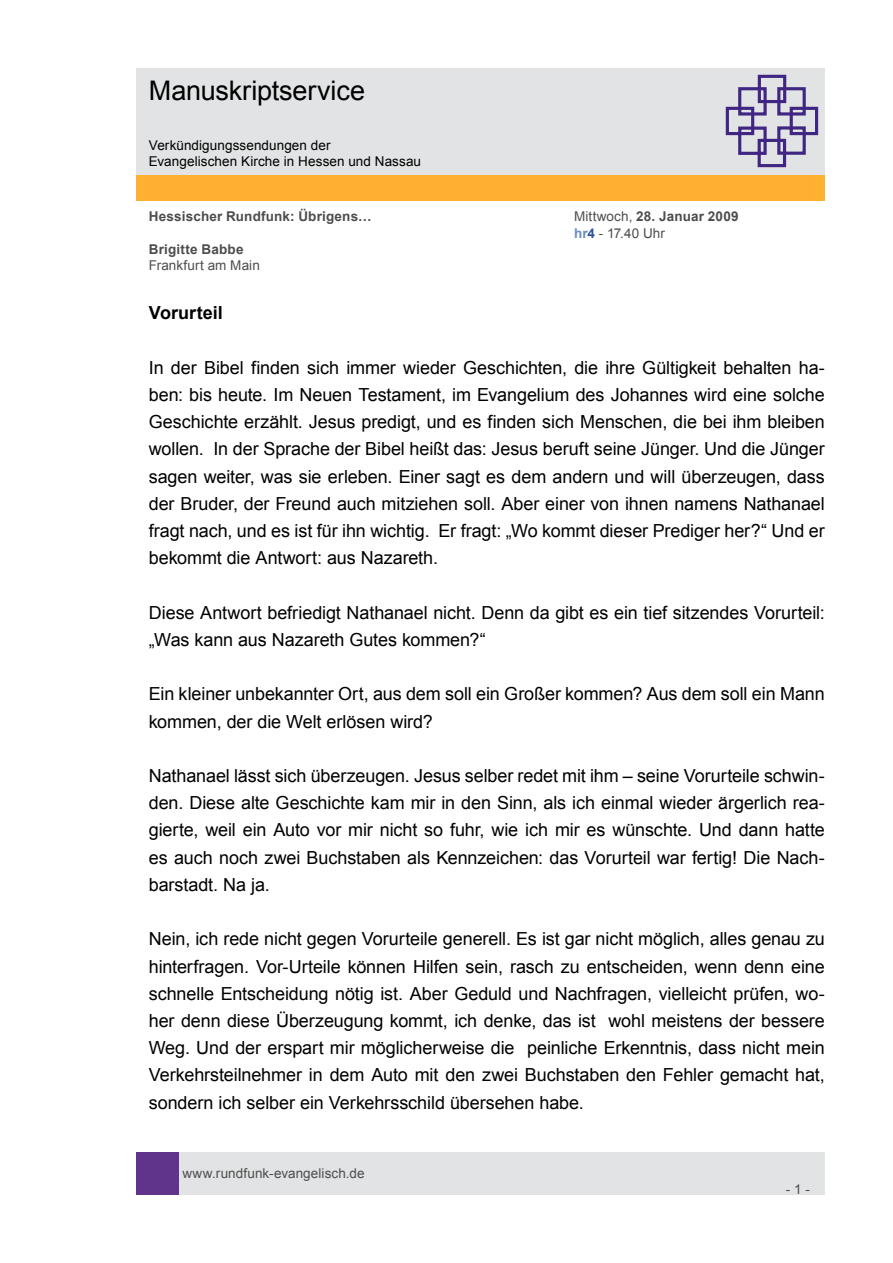
<style>
.page{position:relative;width:893px;height:1263px;background:#fff}
.page>*{position:absolute;margin:0;border:0;box-sizing:border-box;transform-origin:0 0}
.t1{font:27px "Arial";letter-spacing:-.005em;color:#000}
.t2{font:18px/27.2px "Arial";letter-spacing:-.005em;color:#000;text-align:justify}
.t3{font:700 18px "Arial";color:#000}
.t4{font:13.5px/16.2px "Arial";letter-spacing:.005em;color:#4d4d4d}
.t5{font:13.5px/16.2px "Arial";letter-spacing:.005em;color:#000}
.t6{font:700 13.5px "Arial";letter-spacing:.015em;color:#4d4d4d}
.s1{font-weight:700}
.s2{font-weight:700;color:#688bc0}
.s3{font-weight:700;color:#2f4fa1}
</style>
<div class="page">
<div style="left:179px;top:1152px;width:646px;height:43px;background:#e2e3e4"></div>
<div style="left:136px;top:1152px;width:43px;height:43px;background:#5f348a"></div>
<div style="left:136px;top:175px;width:689px;height:26px;background:#ffb132"></div>
<div style="left:136px;top:68px;width:689px;height:106px;background:#e2e3e4"></div>
<svg style="left:725px;top:74px;width:94px;height:94px"></svg>
<h1 class="t1" style="left:149px;top:73px;width:218px">Manuskriptservice</h1>
<p class="t5" style="left:149px;top:137px;width:274px">Verkündigungssendungen der<br>Evangelischen Kirche in Hessen und Nassau</p>
<p class="t6" style="left:149px;top:208px;width:224px">Hessischer Rundfunk: Übrigens…</p>
<p class="t4" style="left:574px;top:209px;width:166px">Mittwoch, <span class="s1">28. Januar 2009 </span><span class="s2">hr</span><span class="s3">4</span> - 17.40 Uhr</p>
<p class="t6" style="left:149px;top:240px;width:96px">Brigitte Babbe</p>
<p class="t4" style="left:149px;top:257px;width:113px">Frankfurt am Main</p>
<p class="t3" style="left:149px;top:301px;width:76px">Vorurteil</p>
<p class="t2" style="left:149px;top:354px;width:678px">In der Bibel finden sich immer wieder Geschichten, die ihre Gültigkeit behalten ha&shy;ben: bis heute. Im Neuen Testament, im Evangelium des Johannes wird eine solche Geschichte erzählt. Jesus predigt, und es finden sich Menschen, die bei ihm bleiben wollen. In der Sprache der Bibel heißt das: Jesus beruft seine Jünger. Und die Jünger sagen weiter, was sie erleben. Einer sagt es dem andern und will überzeugen, dass der Bruder, der Freund auch mitziehen soll. Aber einer von ihnen namens Nathanael fragt nach, und es ist für ihn wichtig. Er fragt: „Wo kommt dieser Prediger her?“ Und er bekommt die Antwort: aus Nazareth.</p>
<p class="t2" style="left:149px;top:599px;width:677px">Diese Antwort befriedigt Nathanael nicht. Denn da gibt es ein tief sitzendes Vorurteil: „Was kann aus Nazareth Gutes kommen?“</p>
<p class="t2" style="left:149px;top:681px;width:677px">Ein kleiner unbekannter Ort, aus dem soll ein Großer kommen? Aus dem soll ein Mann kommen, der die Welt erlösen wird?</p>
<p class="t2" style="left:149px;top:762px;width:678px">Nathanael lässt sich überzeugen. Jesus selber redet mit ihm – seine Vorurteile schwin&shy;den. Diese alte Geschichte kam mir in den Sinn, als ich einmal wieder ärgerlich rea&shy;gierte, weil ein Auto vor mir nicht so fuhr, wie ich mir es wünschte. Und dann hatte es auch noch zwei Buchstaben als Kennzeichen: das Vorurteil war fertig! Die Nach&shy;barstadt. Na ja.</p>
<p class="t2" style="left:149px;top:926px;width:678px">Nein, ich rede nicht gegen Vorurteile generell. Es ist gar nicht möglich, alles genau zu hinterfragen. Vor-Urteile können Hilfen sein, rasch zu entscheiden, wenn denn eine schnelle Entscheidung nötig ist. Aber Geduld und Nachfragen, vielleicht prüfen, wo&shy;her denn diese Überzeugung kommt, ich denke, das ist wohl meistens der bessere Weg. Und der erspart mir möglicherweise die peinliche Erkenntnis, dass nicht mein Verkehrsteilnehmer in dem Auto mit den zwei Buchstaben den Fehler gemacht hat, sondern ich selber ein Verkehrsschild übersehen habe.</p>
<p class="t4" style="left:182px;top:1165px;width:184px">www.rundfunk-evangelisch.de</p>
<p class="t4" style="left:786px;top:1181px;width:26px">- 1 -</p>
</div>
